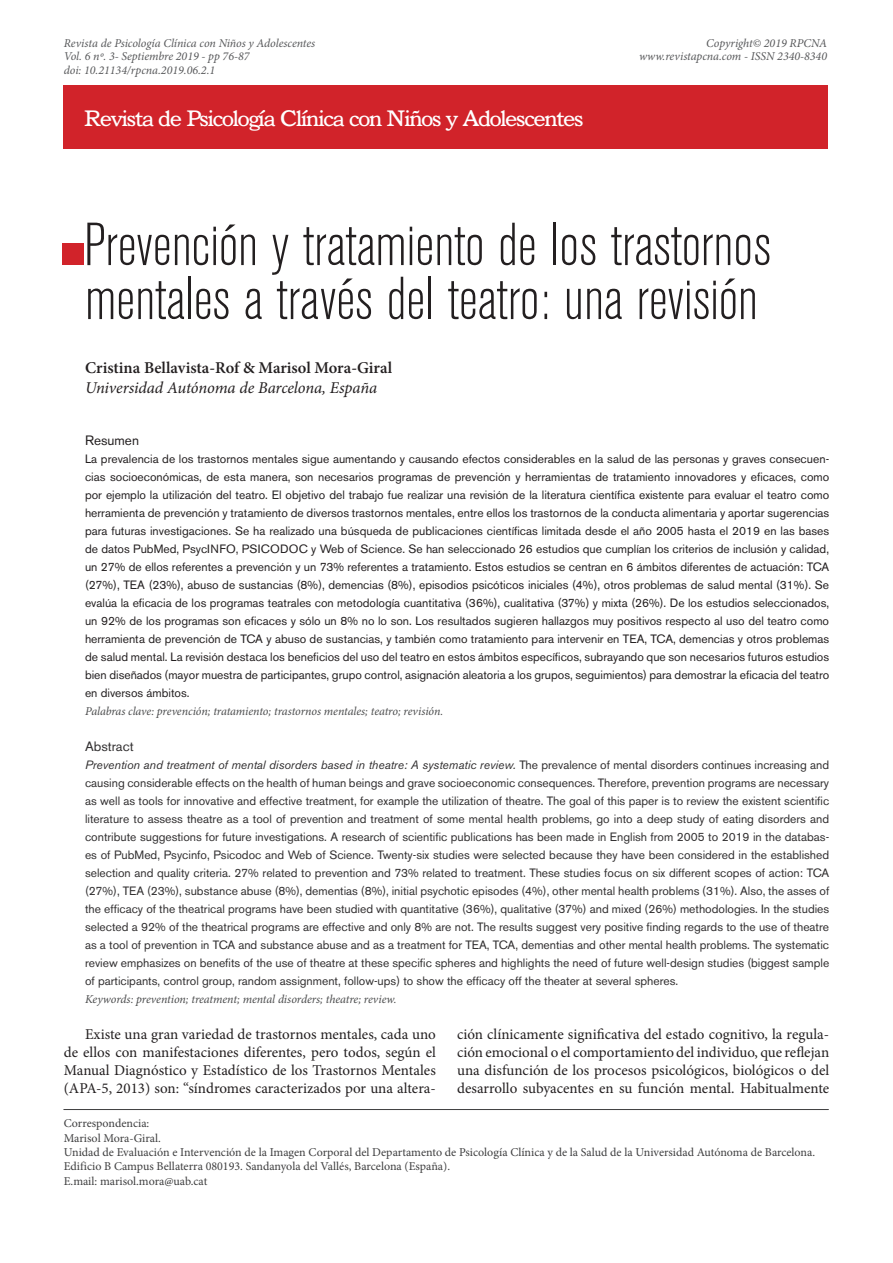
<style>
.page{position:relative;width:893px;height:1263px;background:#fff}
.page>*{position:absolute;margin:0;border:0;box-sizing:border-box;transform-origin:0 0}
.Titulo_Artículo{font:300 condensed 60px/54px "Akzidenz Grotesk BE";color:#231f20}
.t1{font:24px "Bookman BT";letter-spacing:-.05em;color:#fff}
.Nombre_Autor{font:600 16.5px "Minion Pro";color:#231f20}
.Universidad_Autores{font:italic 16.5px "Minion Pro";letter-spacing:-.005em;color:#231f20}
.Párrafo{font:15px/18px "Minion Pro";color:#231f20;text-align:justify}
.Abstrract{font:13.5px "Akzidenz Grotesk BE";color:#312f30}
.Resumen{font:13.5px "Akzidenz Grotesk BE";color:#231f20}
.Resumen_Castellano{font:12px/18px "Akzidenz Grotesk BE";color:#231f20;text-align:justify}
.Resumen_Inglés{font:12px/18px "Akzidenz Grotesk BE";color:#312f30;text-align:justify}
.Correspondencia_Auto{font:12px "Minion Pro";color:#3e3e3f}
.Cabecera_1º_pag__Rev{font:italic 12px/13.5px "Minion Pro";letter-spacing:-.005em;color:#57585a;text-align:right}
.Palabras_Clave{font:italic 12px "Minion Pro";letter-spacing:-.01em;color:#4b4c4d}
.Keywords{font:italic 12px "Minion Pro";letter-spacing:-.01em;color:#4b4c4d}
.s1{font-style:italic}
</style>
<div class="page">
<div style="left:64px;top:85px;width:764px;height:64px;background:#d1232a"></div>
<hr style="left:64px;top:1109px;width:764px;height:1px;background:#3e3e3f">
<div style="left:63px;top:243px;width:21px;height:22px;background:#d1232a"></div>
<p class="Cabecera_1º_pag__Rev" style="left:64px;top:36px;width:253px">Revista de Psicología Clínica con Niños y Adolescentes</p>
<p class="Cabecera_1º_pag__Rev" style="left:64px;top:50px;width:187px">Vol. 6 nº. 3- Septiembre 2019 - pp 76-87</p>
<p class="Cabecera_1º_pag__Rev" style="left:64px;top:63px;width:153px">doi: 10.21134/rpcna.2019.06.2.1</p>
<h2 class="t1" style="left:84px;top:104px;width:501px">Revista de Psicología Clínica con Niños y Adolescentes</h2>
<p class="Cabecera_1º_pag__Rev" style="left:639px;top:36px;width:190px">Copyright© 2019 RPCNA www.revistapcna.com - ISSN 2340-8340</p>
<p class="Titulo_Artículo" style="left:84px;top:219px;width:689px">Prevención y tratamiento de los trastornos mentales a través del teatro: una revisión</p>
<p class="Nombre_Autor" style="left:85px;top:356px;width:309px">Cristina Bellavista-Rof &amp; Marisol Mora-Giral</p>
<p class="Universidad_Autores" style="left:85px;top:376px;width:294px">Universidad Autónoma de Barcelona, España</p>
<p class="Resumen" style="left:85px;top:432px;width:56px">Resumen</p>
<p class="Resumen_Castellano" style="left:85px;top:450px;width:746px">La prevalencia de los trastornos mentales sigue aumentando y causando efectos considerables en la salud de las personas y graves consecuen&shy;cias socioeconómicas, de esta manera, son necesarios programas de prevención y herramientas de tratamiento innovadores y eficaces, como por ejemplo la utilización del teatro. El objetivo del trabajo fue realizar una revisión de la literatura científica existente para evaluar el teatro como herramienta de prevención y tratamiento de diversos trastornos mentales, entre ellos los trastornos de la conducta alimentaria y aportar sugerencias para futuras investigaciones. Se ha realizado una búsqueda de publicaciones científicas limitada desde el año 2005 hasta el 2019 en las bases de datos PubMed, PsycINFO, PSICODOC y Web of Science. Se han seleccionado 26 estudios que cumplían los criterios de inclusión y calidad, un 27% de ellos referentes a prevención y un 73% referentes a tratamiento. Estos estudios se centran en 6 ámbitos diferentes de actuación: TCA (27%), TEA (23%), abuso de sustancias (8%), demencias (8%), episodios psicóticos iniciales (4%), otros problemas de salud mental (31%). Se evalúa la eficacia de los programas teatrales con metodología cuantitativa (36%), cualitativa (37%) y mixta (26%). De los estudios seleccionados, un 92% de los programas son eficaces y sólo un 8% no lo son. Los resultados sugieren hallazgos muy positivos respecto al uso del teatro como herramienta de prevención de TCA y abuso de sustancias, y también como tratamiento para intervenir en TEA, TCA, demencias y otros problemas de salud mental. La revisión destaca los beneficios del uso del teatro en estos ámbitos específicos, subrayando que son necesarios futuros estudios bien diseñados (mayor muestra de participantes, grupo control, asignación aleatoria a los grupos, seguimientos) para demostrar la eficacia del teatro en diversos ámbitos.</p>
<p class="Palabras_Clave" style="left:85px;top:703px;width:360px">Palabras clave: prevención; tratamiento; trastornos mentales; teatro; revisión.</p>
<p class="Abstrract" style="left:85px;top:738px;width:50px">Abstract</p>
<p class="Resumen_Inglés" style="left:85px;top:756px;width:746px"><span class="s1">Prevention and treatment of mental disorders based in theatre: A systematic review.</span> The prevalence of mental disorders continues increasing and causing considerable effects on the health of human beings and grave socioeconomic consequences. Therefore, prevention programs are necessary as well as tools for innovative and effective treatment, for example the utilization of theatre. The goal of this paper is to review the existent scientific literature to assess theatre as a tool of prevention and treatment of some mental health problems, go into a deep study of eating disorders and contribute suggestions for future investigations. A research of scientific publications has been made in English from 2005 to 2019 in the databas&shy;es of PubMed, Psycinfo, Psicodoc and Web of Science. Twenty-six studies were selected because they have been considered in the established selection and quality criteria. 27% related to prevention and 73% related to treatment. These studies focus on six different scopes of action: TCA (27%), TEA (23%), substance abuse (8%), dementias (8%), initial psychotic episodes (4%), other mental health problems (31%). Also, the asses of the efficacy of the theatrical programs have been studied with quantitative (36%), qualitative (37%) and mixed (26%) methodologies. In the studies selected a 92% of the theatrical programs are effective and only 8% are not. The results suggest very positive finding regards to the use of theatre as a tool of prevention in TCA and substance abuse and as a treatment for TEA, TCA, dementias and other mental health problems. The systematic review emphasizes on benefits of the use of theatre at these specific spheres and highlights the need of future well-design studies (biggest sample of participants, control group, random assignment, follow-ups) to show the efficacy off the theater at several spheres.</p>
<p class="Keywords" style="left:85px;top:991px;width:313px">Keywords: prevention; treatment; mental disorders; theatre; review.</p>
<p class="Párrafo" style="left:64px;top:1025px;width:374px;text-indent:21px">Existe una gran variedad de trastornos mentales, cada uno de ellos con manifestaciones diferentes, pero todos, según el Manual Diagnóstico y Estadístico de los Trastornos Mentales (APA-5, 2013) son: “síndromes caracterizados por una altera-</p>
<p class="Párrafo" style="left:457px;top:1025px;width:374px">ción clínicamente significativa del estado cognitivo, la regula&shy;ción emocional o el comportamiento del individuo, que reflejan una disfunción de los procesos psicológicos, biológicos o del desarrollo subyacentes en su función mental. Habitualmente</p>
<p class="Correspondencia_Auto" style="left:64px;top:1115px;width:87px">Correspondencia:</p>
<p class="Correspondencia_Auto" style="left:64px;top:1130px;width:99px">Marisol Mora-Giral.</p>
<p class="Correspondencia_Auto" style="left:64px;top:1144px;width:753px">Unidad de Evaluación e Intervención de la Imagen Corporal del Departamento de Psicología Clínica y de la Salud de la Universidad Autónoma de Barcelona.</p>
<p class="Correspondencia_Auto" style="left:64px;top:1158px;width:388px">Edificio B Campus Bellaterra 080193. Sandanyola del Vallés, Barcelona (España).</p>
<p class="Correspondencia_Auto" style="left:64px;top:1173px;width:145px">E.mail: marisol.mora@uab.cat</p>
</div>
